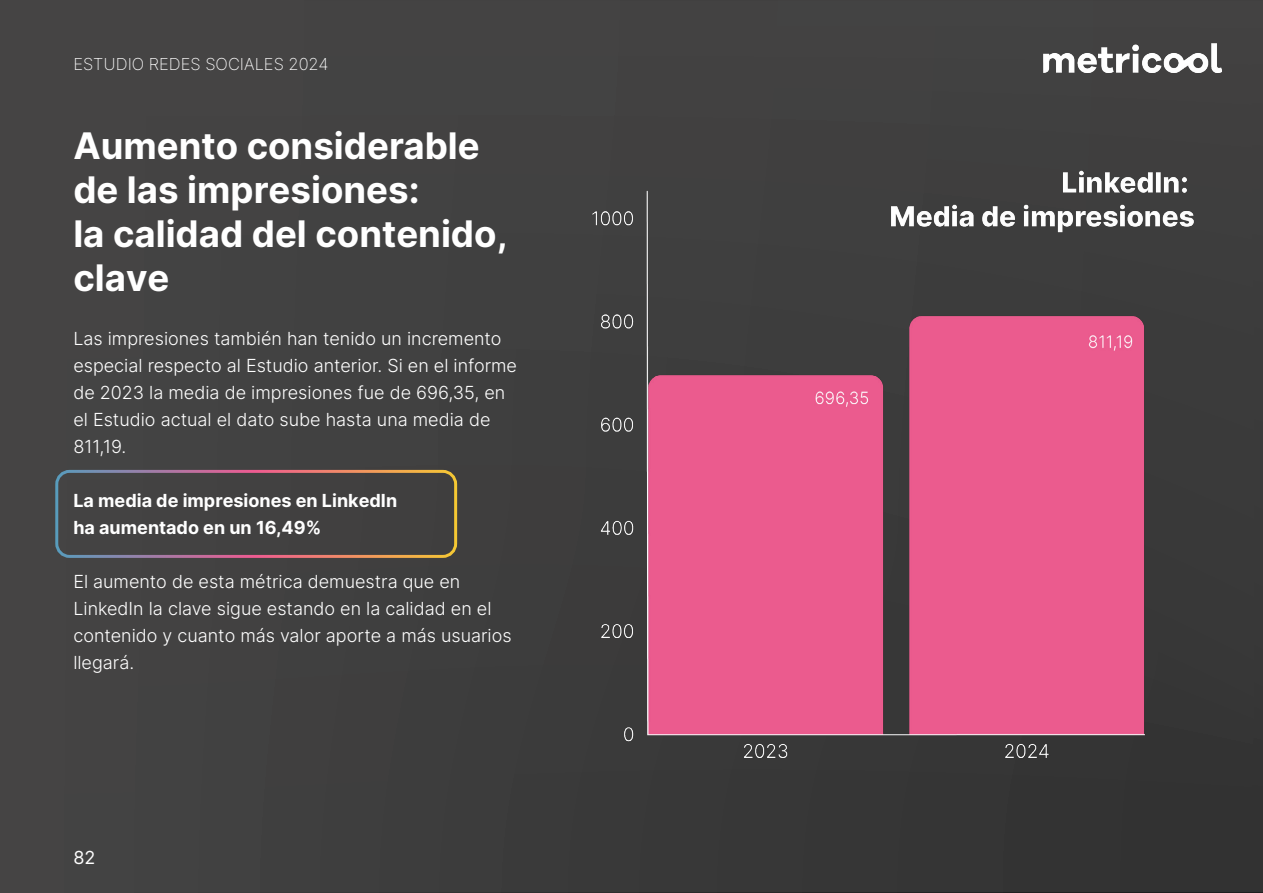
<style>
.page{position:relative;width:1263px;height:893px;background:#fff}
.page>*{position:absolute;margin:0;border:0;box-sizing:border-box;transform-origin:0 0}
.t1{font:36.6px/44px "Inter";color:#fff}
.t2{font:300 18px/27px "Inter";color:#fff}
.t3{font:18px/27px "Inter";color:#fff}
.t4{font:200 16.5px "Inter";color:#fff}
</style>
<div class="page">
<div style="left:0;top:1px;width:1263px;height:891px;background:#454545"></div>
<img style="left:1043px;top:43px;width:178px;height:29px">
<div style="left:55px;top:470px;width:402px;height:88px;border:3px solid #fff;border-radius:13px"></div>
<img style="left:583px;top:170px;width:644px;height:598px">
<p class="t4" style="left:73px;top:52px;width:257px">ESTUDIO REDES SOCIALES 2024</p>
<p class="t1" style="left:73px;top:123px;width:436px">Aumento considerable de las impresiones:<br>la calidad del contenido, clave</p>
<p class="t2" style="left:73px;top:324px;width:445px">Las impresiones también han tenido un incremento especial respecto al Estudio anterior. Si en el informe de 2023 la media de impresiones fue de 696,35, en el Estudio actual el dato sube hasta una media de 811,19.</p>
<p class="t3" style="left:73px;top:486px;width:325px">La media de impresiones en LinkedIn ha aumentado en un 16,49%</p>
<p class="t2" style="left:73px;top:567px;width:440px">El aumento de esta métrica demuestra que en LinkedIn la clave sigue estando en la calidad en el contenido y cuanto más valor aporte a más usuarios llegará.</p>
<p class="t3" style="left:73px;top:843px;width:23px">82</p>
</div>
